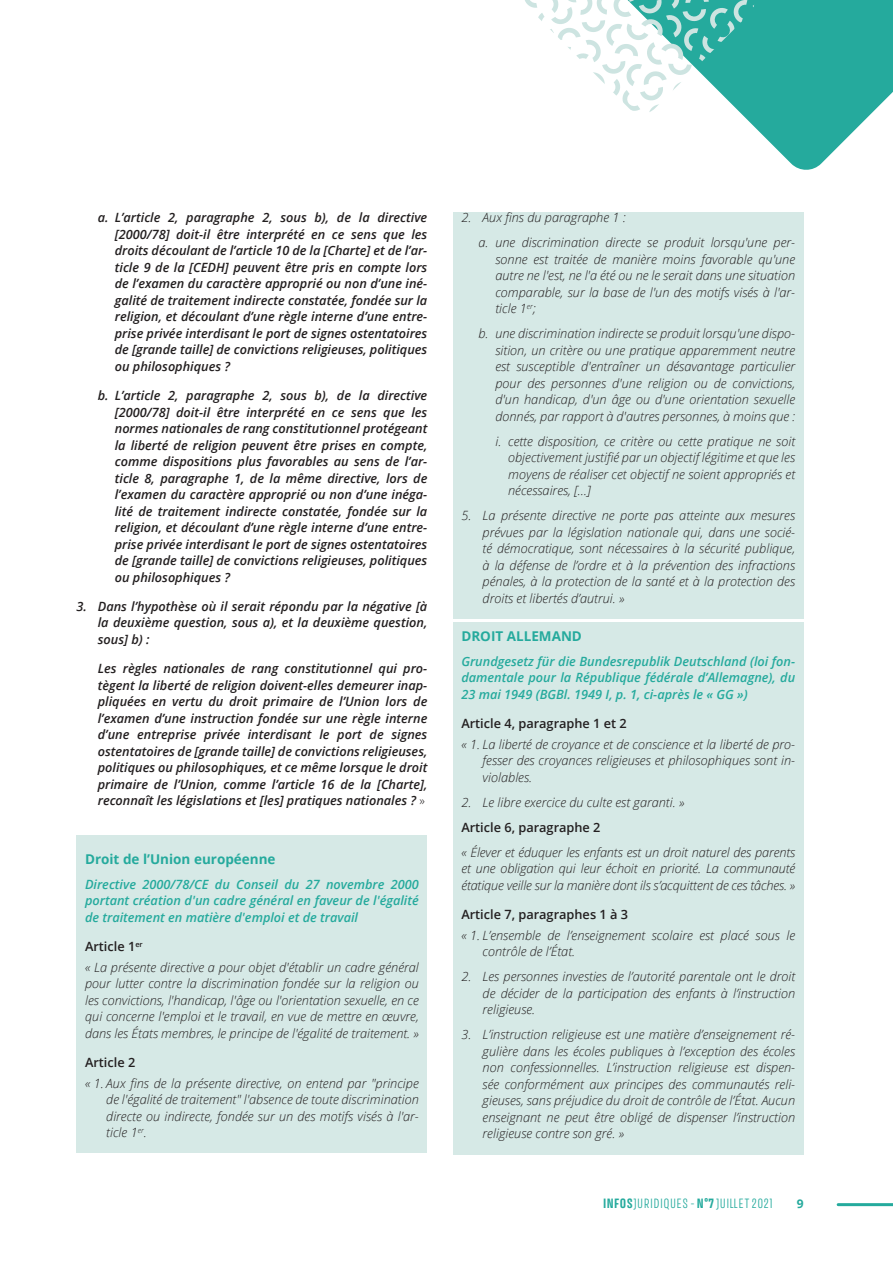
<style>
.page{position:relative;width:893px;height:1263px;background:#fff}
.page>*{position:absolute;margin:0;border:0;box-sizing:border-box;transform-origin:0 0}
.Titre_2_dans_encadré{font:700 13.5px "Open Sans";color:#25aa9d}
.Titre_1_dans_encadré{font:700 13.5px "Open Sans";color:#25aa9d}
.Texte_courant_italiq{font:italic 300 12.75px/16.5px "Open Sans";color:#231f20;text-align:justify}
.Texte_courant{font:italic 600 12.75px/16.5px "Open Sans";color:#231f20;text-align:justify}
.Titre_3_dans_encadré{font:italic 600 12.75px/16.5px "Open Sans";color:#25aa9d;text-align:justify}
.Titre_4_dans_encadré{font:600 12.75px "Open Sans";color:#231f20}
.Texte_courant_italiq-2{font:600 12.75px "Open Sans";color:#231f20}
.t1{font:300 12px "Avory I Latn";letter-spacing:.035em;color:#25aa9d}
.t2{font:700 12px "Open Sans";color:#25aa9d}
.s1{font-weight:300;font-style:normal}
.s2{font-weight:700}
</style>
<div class="page">
<hr style="left:838px;top:1203px;width:55px;height:3px;background:#25aa9d">
<svg style="left:742px;top:0;width:151px;height:170px;fill:#25aa9d"></svg>
<svg style="left:525px;top:0;width:231px;height:115px"></svg>
<div style="left:77px;top:835px;width:350px;height:45px;background:#d6e9e6"></div>
<div style="left:77px;top:870px;width:350px;height:67px;background:#d6e9e6"></div>
<div style="left:77px;top:933px;width:350px;height:34px;background:#d6e9e6"></div>
<div style="left:77px;top:953px;width:350px;height:100px;background:#d6e9e6"></div>
<div style="left:77px;top:1049px;width:350px;height:34px;background:#d6e9e6"></div>
<div style="left:77px;top:1069px;width:350px;height:84px;background:#d6e9e6"></div>
<div style="left:453px;top:213px;width:351px;height:25px;background:#d6e9e6"></div>
<div style="left:453px;top:229px;width:351px;height:100px;background:#d6e9e6"></div>
<div style="left:453px;top:320px;width:351px;height:117px;background:#d6e9e6"></div>
<div style="left:453px;top:428px;width:351px;height:83px;background:#d6e9e6"></div>
<div style="left:453px;top:502px;width:351px;height:117px;background:#d6e9e6"></div>
<div style="left:453px;top:622px;width:351px;height:35px;background:#d6e9e6"></div>
<div style="left:453px;top:647px;width:351px;height:67px;background:#d6e9e6"></div>
<div style="left:453px;top:710px;width:351px;height:34px;background:#d6e9e6"></div>
<div style="left:453px;top:730px;width:351px;height:67px;background:#d6e9e6"></div>
<div style="left:453px;top:788px;width:351px;height:34px;background:#d6e9e6"></div>
<div style="left:453px;top:813px;width:351px;height:34px;background:#d6e9e6"></div>
<div style="left:453px;top:838px;width:351px;height:67px;background:#d6e9e6"></div>
<div style="left:453px;top:901px;width:351px;height:34px;background:#d6e9e6"></div>
<div style="left:453px;top:921px;width:351px;height:51px;background:#d6e9e6"></div>
<div style="left:453px;top:963px;width:351px;height:67px;background:#d6e9e6"></div>
<div style="left:453px;top:1021px;width:351px;height:133px;background:#d6e9e6"></div>
<p class="Texte_courant" style="left:115px;top:209px;width:314px;text-indent:-17px">a. L’article 2, paragraphe 2, sous b), de la directive [2000/78] doit-il être interprété en ce sens que les droits découlant de l’article 10 de la [Charte] et de l’ar&shy;ticle 9 de la [CEDH] peuvent être pris en compte lors de l’examen du caractère approprié ou non d’une iné&shy;galité de traitement indirecte constatée, fondée sur la religion, et découlant d’une règle interne d’une entre&shy;prise privée interdisant le port de signes ostentatoires de [grande taille] de convictions religieuses, politiques ou philosophiques ?</p>
<p class="Texte_courant" style="left:115px;top:387px;width:314px;text-indent:-17px">b. L’article 2, paragraphe 2, sous b), de la directive [2000/78] doit-il être interprété en ce sens que les normes nationales de rang constitutionnel protégeant la liberté de religion peuvent être prises en compte, comme dispositions plus favorables au sens de l’ar&shy;ticle 8, paragraphe 1, de la même directive, lors de l’examen du caractère approprié ou non d’une inéga&shy;lité de traitement indirecte constatée, fondée sur la religion, et découlant d’une règle interne d’une entre&shy;prise privée interdisant le port de signes ostentatoires de [grande taille] de convictions religieuses, politiques ou philosophiques ?</p>
<p class="Texte_courant" style="left:98px;top:598px;width:331px;text-indent:-21px">3. Dans l’hypothèse où il serait répondu par la négative [à la deuxième question, sous a), et la deuxième question, sous] b) :</p>
<p class="Texte_courant" style="left:98px;top:660px;width:331px">Les règles nationales de rang constitutionnel qui pro&shy;tègent la liberté de religion doivent-elles demeurer inap&shy;pliquées en vertu du droit primaire de l’Union lors de l’examen d’une instruction fondée sur une règle interne d’une entreprise privée interdisant le port de signes ostentatoires de [grande taille] de convictions religieuses, politiques ou philosophiques, et ce même lorsque le droit primaire de l’Union, comme l’article 16 de la [Charte], reconnaît les législations et [les] pratiques nationales ? <span class="s1">»</span></p>
<p class="Titre_2_dans_encadré" style="left:85px;top:849px;width:192px">Droit de l’Union européenne</p>
<p class="Titre_3_dans_encadré" style="left:85px;top:875px;width:335px">Directive 2000/78/CE du Conseil du 27 novembre 2000 portant création d'un cadre général en faveur de l'égalité de traitement en matière d'emploi et de travail</p>
<p class="Titre_4_dans_encadré" style="left:85px;top:938px;width:59px">Article 1<sup>er</sup></p>
<p class="Texte_courant_italiq" style="left:85px;top:958px;width:335px">« La présente directive a pour objet d'établir un cadre général pour lutter contre la discrimination fondée sur la religion ou les convictions, l'handicap, l'âge ou l'orientation sexuelle, en ce qui concerne l'emploi et le travail, en vue de mettre en œuvre, dans les États membres, le principe de l'égalité de traitement. »</p>
<p class="Titre_4_dans_encadré" style="left:85px;top:1054px;width:52px">Article 2</p>
<p class="Texte_courant_italiq" style="left:106px;top:1074px;width:314px;text-indent:-21px">« 1. Aux fins de la présente directive, on entend par "principe de l'égalité de traitement" l'absence de toute discrimination directe ou indirecte, fondée sur un des motifs visés à l'ar&shy;ticle 1<sup>er</sup>.</p>
<p class="Texte_courant_italiq" style="left:461px;top:209px;width:166px">2. Aux fins du paragraphe 1 :</p>
<p class="Texte_courant_italiq" style="left:495px;top:234px;width:301px;text-indent:-17px">a. une discrimination directe se produit lorsqu'une per&shy;sonne est traitée de manière moins favorable qu'une autre ne l'est, ne l'a été ou ne le serait dans une situation comparable, sur la base de l'un des motifs visés à l'ar&shy;ticle 1<sup>er</sup>;</p>
<p class="Texte_courant_italiq" style="left:495px;top:325px;width:301px;text-indent:-17px">b. une discrimination indirecte se produit lorsqu'une dispo&shy;sition, un critère ou une pratique apparemment neutre est susceptible d'entraîner un désavantage particulier pour des personnes d'une religion ou de convictions, d'un handicap, d'un âge ou d'une orientation sexuelle donnés, par rapport à d'autres personnes, à moins que :</p>
<p class="Texte_courant_italiq" style="left:508px;top:433px;width:289px;text-indent:-13px">i. cette disposition, ce critère ou cette pratique ne soit objectivement justifié par un objectif légitime et que les moyens de réaliser cet objectif ne soient appropriés et nécessaires, […]</p>
<p class="Texte_courant_italiq" style="left:483px;top:507px;width:314px;text-indent:-21px">5. La présente directive ne porte pas atteinte aux mesures prévues par la législation nationale qui, dans une socié&shy;té démocratique, sont nécessaires à la sécurité publique, à la défense de l’ordre et à la prévention des infractions pénales, à la protection de la santé et à la protection des droits et libertés d’autrui. »</p>
<p class="Titre_1_dans_encadré" style="left:461px;top:626px;width:122px">DROIT ALLEMAND</p>
<p class="Titre_3_dans_encadré" style="left:461px;top:652px;width:335px">Grundgesetz für die Bundesrepublik Deutschland (loi fon&shy;damentale pour la République fédérale d’Allemagne), du 23 mai 1949 (BGBl. 1949 I, p. 1, ci-après le « GG »)</p>
<p class="Titre_4_dans_encadré" style="left:461px;top:715px;width:167px">Article 4, paragraphe 1 et 2</p>
<p class="Texte_courant_italiq" style="left:483px;top:735px;width:314px;text-indent:-21px">« 1. La liberté de croyance et de conscience et la liberté de pro&shy;fesser des croyances religieuses et philosophiques sont in&shy;violables.</p>
<p class="Texte_courant_italiq" style="left:461px;top:793px;width:225px">2. Le libre exercice du culte est garanti. »</p>
<p class="Texte_courant_italiq-2" style="left:461px;top:818px;width:141px">Article 6, paragraphe 2</p>
<p class="Texte_courant_italiq" style="left:461px;top:843px;width:335px">« Élever et éduquer les enfants est un droit naturel des parents et une obligation qui leur échoit en priorité. La communauté étatique veille sur la manière dont ils s’acquittent de ces tâches. »</p>
<p class="Titre_4_dans_encadré" style="left:461px;top:906px;width:168px">Article 7, paragraphes 1 à 3</p>
<p class="Texte_courant_italiq" style="left:483px;top:926px;width:314px;text-indent:-21px">« 1. L’ensemble de l’enseignement scolaire est placé sous le contrôle de l’État.</p>
<p class="Texte_courant_italiq" style="left:483px;top:968px;width:314px;text-indent:-21px">2. Les personnes investies de l’autorité parentale ont le droit de décider de la participation des enfants à l’instruction religieuse.</p>
<p class="Texte_courant_italiq" style="left:483px;top:1026px;width:314px;text-indent:-21px">3. L’instruction religieuse est une matière d’enseignement ré&shy;gulière dans les écoles publiques à l’exception des écoles non confessionnelles. L’instruction religieuse est dispen&shy;sée conformément aux principes des communautés reli&shy;gieuses, sans préjudice du droit de contrôle de l’État. Aucun enseignant ne peut être obligé de dispenser l’instruction religieuse contre son gré. »</p>
<p class="t1" style="left:603px;top:1196px;width:171px"><span class="s2">INFOS</span>JURIDIQUES - <span class="s2">N°7</span> JUILLET 2021</p>
<p class="t2" style="left:797px;top:1195px;width:8px">9</p>
</div>
